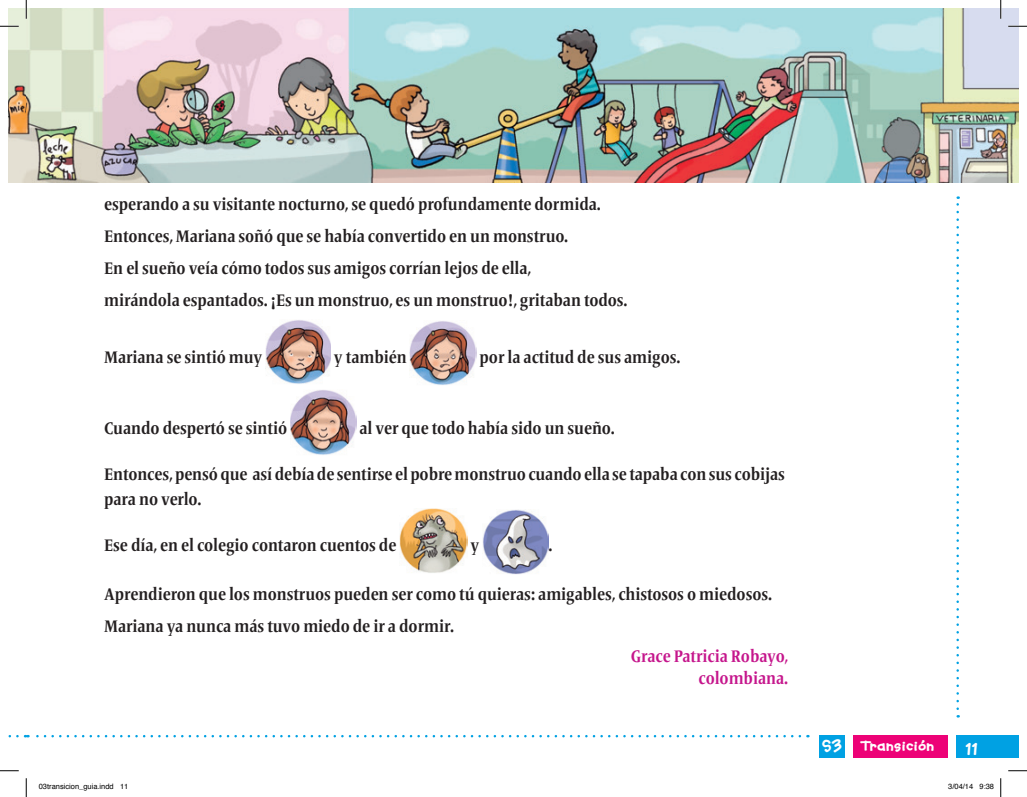
<style>
.page{position:relative;width:1027px;height:797px;background:#fff}
.page>*{position:absolute;margin:0;border:0;box-sizing:border-box;transform-origin:0 0}
.t1{font:700 condensed 17.5px/32.1px "Frutiger Serif LT Pro";letter-spacing:-.005em;color:#231f20}
.t2{font:700 condensed 17.5px/22.5px "Frutiger Serif LT Pro";letter-spacing:-.005em;color:#c5168c;text-align:right}
.t3{font:800 17.5px "Soupbone OT";color:#fff}
.t4{font:800 15px "Soupbone OT";letter-spacing:.02em;color:#fff;scale:1.1 1}
.t5{font:7.5px "Helvetica";color:#000}
.s1{font-size:17.5px}
</style>
<div class="page">
<img style="left:9px;top:9px;width:1009px;height:173px">
<div style="left:853px;top:735px;width:95px;height:22px;background:#ed0277"></div>
<div style="left:956px;top:735px;width:62px;height:22px;background:#00a1e3"></div>
<div style="left:819px;top:735px;width:25px;height:22px;background:#00a1e3"></div>
<svg style="left:956px;top:196px;width:3px;height:512px"></svg>
<svg style="left:25px;top:735px;width:775px;height:2px"></svg>
<img style="left:265px;top:320px;width:66px;height:64px">
<img style="left:410px;top:321px;width:67px;height:64px">
<img style="left:290px;top:390px;width:66px;height:65px">
<img style="left:399px;top:508px;width:68px;height:65px">
<img style="left:483px;top:509px;width:66px;height:65px">
<svg style="left:0;top:25px;width:19px;height:2px"></svg>
<svg style="left:1008px;top:25px;width:19px;height:2px"></svg>
<svg style="left:0;top:770px;width:19px;height:1px"></svg>
<svg style="left:1008px;top:770px;width:19px;height:1px"></svg>
<svg style="left:25px;top:0;width:2px;height:19px"></svg>
<svg style="left:25px;top:778px;width:2px;height:19px"></svg>
<svg style="left:1000px;top:0;width:1px;height:19px"></svg>
<svg style="left:1000px;top:778px;width:1px;height:19px"></svg>
<p class="t1" style="left:104px;top:188px;width:525px">esperando a su visitante nocturno, se quedó profundamente dormida.<br>Entonces, Mariana soñó que se había convertido en un monstruo.<br>En el sueño veía cómo todos sus amigos corrían lejos de ella,<br>mirándola espantados. ¡Es un monstruo, es un monstruo!, gritaban todos.</p>
<p class="t1" style="left:104px;top:341px;width:160px">Mariana se sintió muy</p>
<p class="t1" style="left:334px;top:341px;width:74px">y también</p>
<p class="t1" style="left:480px;top:341px;width:202px">por la actitud de sus amigos.</p>
<p class="t1" style="left:104px;top:412px;width:184px">Cuando despertó se sintió</p>
<p class="t1" style="left:360px;top:412px;width:257px">al ver que todo había sido un sueño.</p>
<p class="t1" style="left:104px;top:461px;width:682px;line-height:25px">Entonces, pensó que así debía de sentirse el pobre monstruo cuando ella se tapaba con sus cobijas para no verlo.</p>
<p class="t1" style="left:104px;top:529px;width:294px">Ese día, en el colegio contaron cuentos de</p>
<p class="t1" style="left:471px;top:529px;width:10px">y</p>
<p class="t1" style="left:549px;top:529px;width:6px">.</p>
<p class="t1" style="left:104px;top:578px;width:669px">Aprendieron que los monstruos pueden ser como tú quieras: amigables, chistosos o miedosos.<br>Mariana ya nunca más tuvo miedo de ir a dormir.</p>
<p class="t2" style="left:631px;top:645px;width:159px">Grace Patricia Robayo, colombiana.</p>
<p class="t4" style="left:822px;top:737px;width:104px"><span class="s1">S3</span> Transición</p>
<p class="t3" style="left:965px;top:737px;width:14px">11</p>
<p class="t5" style="left:39px;top:781px;width:91px">03transicion_guia.indd 11</p>
<p class="t5" style="left:948px;top:781px;width:47px">3/04/14 9:38</p>
</div>
